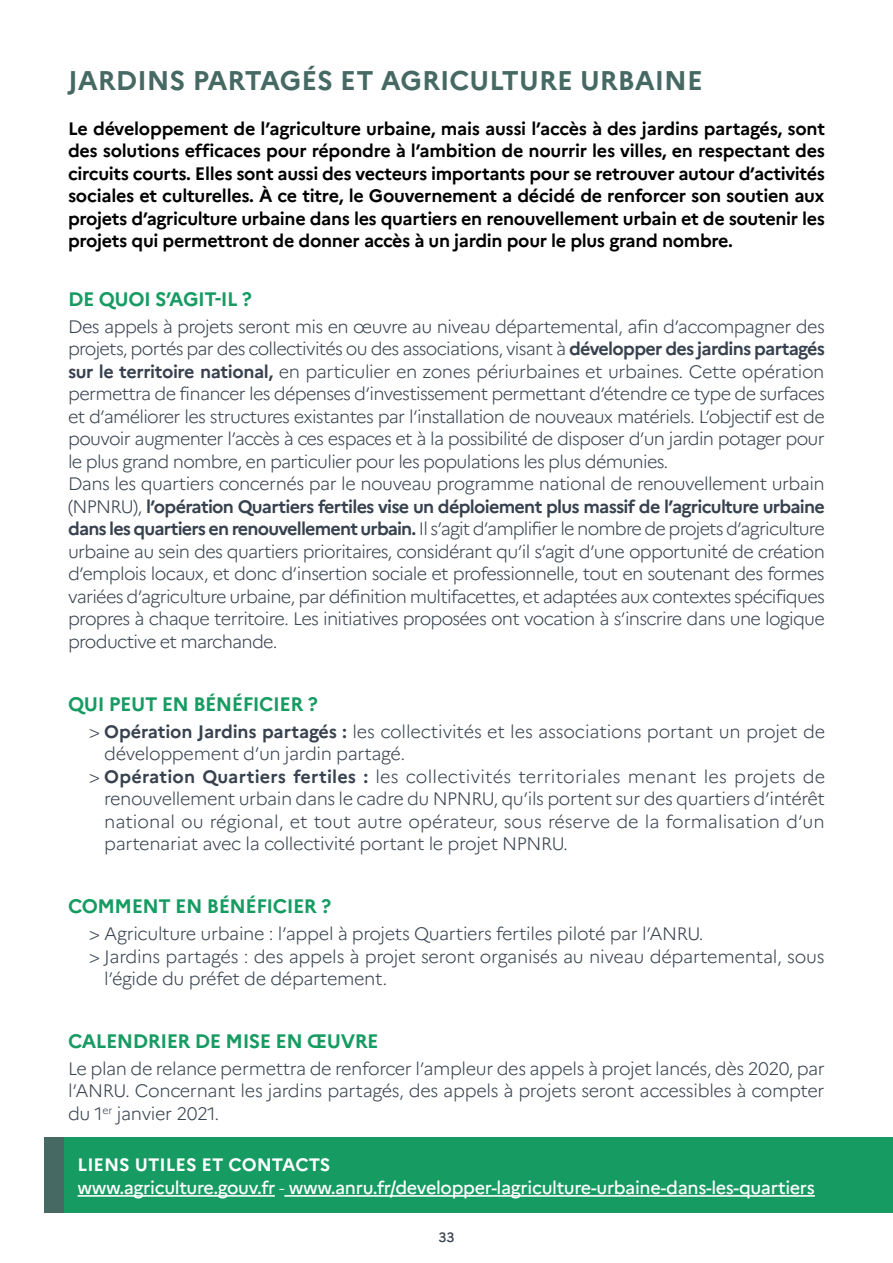
<style>
.page{position:relative;width:893px;height:1263px;background:#fff}
.page>*{position:absolute;margin:0;border:0;box-sizing:border-box;transform-origin:0 0}
.t1{font:700 27px "Marianne";color:#466964}
.t2{font:700 19.5px "Marianne";letter-spacing:-.025em;color:#169b62}
.t3{font:300 18px/22.5px "Marianne";letter-spacing:-.04em;color:#38424f}
.t4{font:700 18px/22.5px "Marianne";letter-spacing:-.02em;color:#000;text-align:justify}
.t5{font:300 18px "Marianne";letter-spacing:-.02em;color:#38424f}
.t6{font:500 18px/22.5px "Marianne";letter-spacing:-.02em;color:#fff}
.t7{font:300 18px "Marianne";letter-spacing:-.01em;color:#38424f}
.t8{font:300 18px "Marianne";letter-spacing:.01em;color:#38424f}
.t9{font:300 18px "Marianne";letter-spacing:-.015em;color:#38424f}
.t10{font:300 18px "Marianne";color:#38424f}
.t11{font:500 13.5px "Marianne";color:#38424f}
.s1{font-weight:700}
.s2{font-weight:300}
</style>
<div class="page">
<div style="left:45px;top:1137px;width:848px;height:75px;background:#169b62"></div>
<div style="left:45px;top:1137px;width:19px;height:75px;background:#466964"></div>
<hr style="left:78px;top:1195px;width:197px;height:2px;background:#fff">
<hr style="left:284px;top:1195px;width:531px;height:2px;background:#fff">
<h1 class="t1" style="left:68px;top:63px;width:636px">JARDINS PARTAGÉS ET AGRICULTURE URBAINE</h1>
<p class="t4" style="left:68px;top:117px;width:759px">Le développement de l’agriculture urbaine, mais aussi l’accès à des jardins partagés, sont des solutions efficaces pour répondre à l’ambition de nourrir les villes, en respectant des circuits courts. Elles sont aussi des vecteurs importants pour se retrouver autour d’activités sociales et culturelles. À ce titre, le Gouvernement a décidé de renforcer son soutien aux projets d’agriculture urbaine dans les quartiers en renouvellement urbain et de soutenir les projets qui permettront de donner accès à un jardin pour le plus grand nombre.</p>
<p class="t2" style="left:68px;top:287px;width:185px">DE QUOI S’AGIT-IL ?</p>
<p class="t3" style="left:68px;top:315px;width:758px">Des appels à projets seront mis en œuvre au niveau départemental, afin d’accompagner des projets, portés par des collectivités ou des associations, visant à <span class="s1">développer des jardins partagés sur le territoire national,</span> en particulier en zones périurbaines et urbaines. Cette opération permettra de financer les dépenses d’investissement permettant d’étendre ce type de surfaces et d’améliorer les structures existantes par l’installation de nouveaux matériels. L’objectif est de pouvoir augmenter l’accès à ces espaces et à la possibilité de disposer d’un jardin potager pour le plus grand nombre, en particulier pour les populations les plus démunies.<br>Dans les quartiers concernés par le nouveau programme national de renouvellement urbain (NPNRU), <span class="s1">l’opération Quartiers fertiles vise un déploiement plus massif de l’agriculture urbaine dans les quartiers en renouvellement urbain.</span> Il s’agit d’amplifier le nombre de projets d’agriculture urbaine au sein des quartiers prioritaires, considérant qu’il s’agit d’une opportunité de création d’emplois locaux, et donc d’insertion sociale et professionnelle, tout en soutenant des formes variées d’agriculture urbaine, par définition multifacettes, et adaptées aux contextes spécifiques propres à chaque territoire. Les initiatives proposées ont vocation à s’inscrire dans une logique productive et marchande.</p>
<p class="t2" style="left:68px;top:692px;width:251px">QUI PEUT EN BÉNÉFICIER ?</p>
<p class="t7" style="left:89px;top:720px;width:737px">&gt; <span class="s1">Opération Jardins partagés :</span> les collectivités et les associations portant un projet de</p>
<p class="t5" style="left:104px;top:743px;width:303px">développement d’un jardin partagé.</p>
<p class="t8" style="left:89px;top:765px;width:737px">&gt; <span class="s1">Opération Quartiers fertiles :</span> les collectivités territoriales menant les projets de</p>
<p class="t3" style="left:104px;top:787px;width:722px">renouvellement urbain dans le cadre du NPNRU, qu’ils portent sur des quartiers d’intérêt</p>
<p class="t10" style="left:104px;top:810px;width:722px">national ou régional, et tout autre opérateur, sous réserve de la formalisation d’un</p>
<p class="t5" style="left:104px;top:833px;width:465px">partenariat avec la collectivité portant le projet NPNRU.</p>
<p class="t2" style="left:68px;top:894px;width:265px">COMMENT EN BÉNÉFICIER ?</p>
<p class="t5" style="left:89px;top:922px;width:616px">&gt; Agriculture urbaine : l’appel à projets Quartiers fertiles piloté par l’ANRU.</p>
<p class="t9" style="left:89px;top:945px;width:737px">&gt; Jardins partagés : des appels à projet seront organisés au niveau départemental, sous</p>
<p class="t5" style="left:104px;top:967px;width:285px">l’égide du préfet de département.</p>
<p class="t2" style="left:68px;top:1029px;width:312px">CALENDRIER DE MISE EN ŒUVRE</p>
<p class="t3" style="left:68px;top:1057px;width:758px;text-align:justify">Le plan de relance permettra de renforcer l’ampleur des appels à projet lancés, dès 2020, par l’ANRU. Concernant les jardins partagés, des appels à projets seront accessibles à compter du 1<sup>er</sup> janvier 2021.</p>
<p class="t6" style="left:78px;top:1153px;width:739px"><span class="s1">LIENS UTILES ET CONTACTS<br></span>www.agriculture.gouv.fr <span class="s2">-</span> www.anru.fr/developper-lagriculture-urbaine-dans-les-quartiers</p>
<p class="t11" style="left:438px;top:1229px;width:18px">33</p>
</div>
